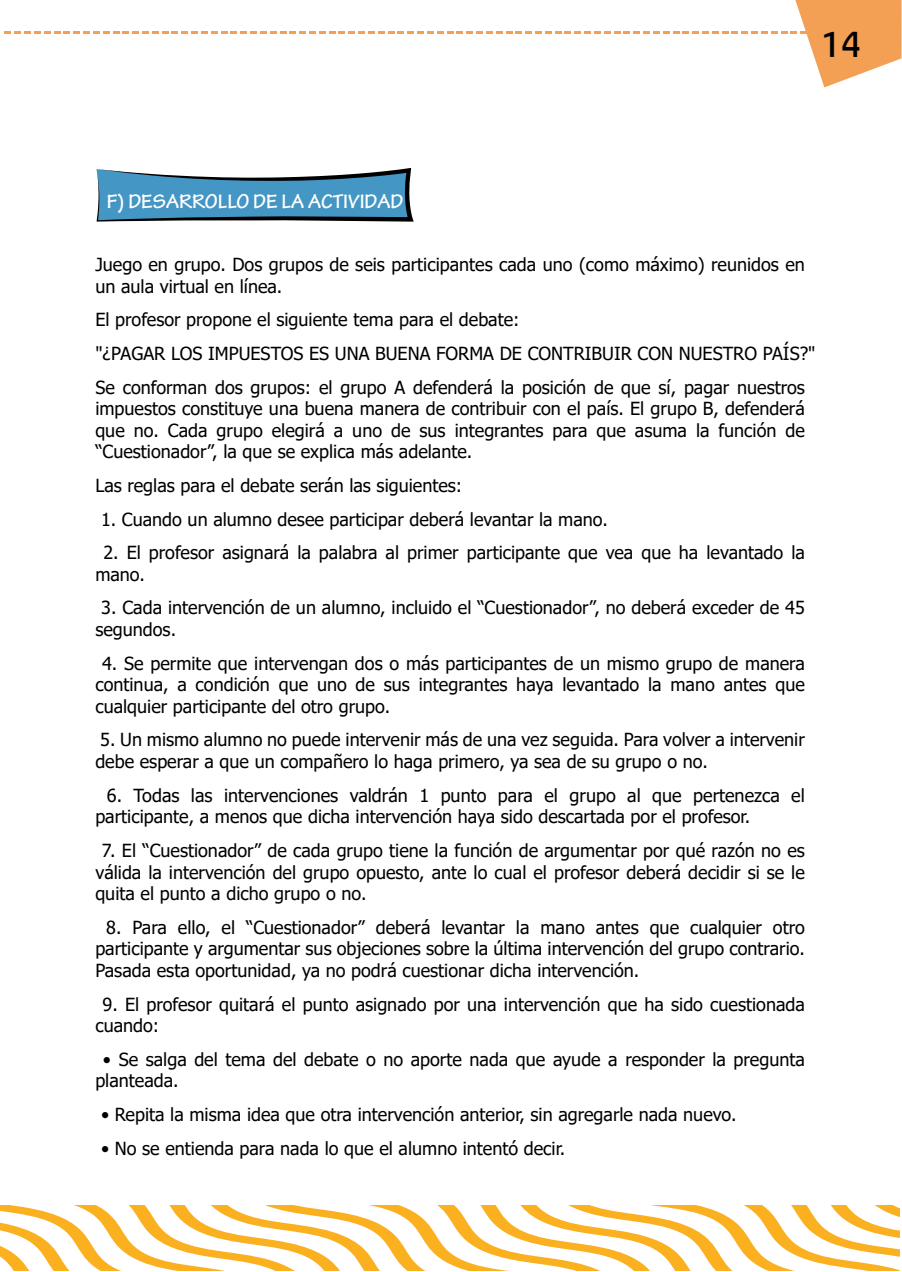
<style>
.page{position:relative;width:902px;height:1272px;background:#fff}
.page>*{position:absolute;margin:0;border:0;box-sizing:border-box;transform-origin:0 0}
.t1{font:37.5px "HP Simplified";color:#000}
.t2{font:700 21px "Tekton Pro";color:#fff}
.t3{font:18px/21.6px "Tahoma";color:#000}
</style>
<div class="page">
<svg style="left:5px;top:0;width:897px;height:87px"></svg>
<svg style="left:0;top:1205px;width:900px;height:66px"></svg>
<svg style="left:96px;top:168px;width:318px;height:54px;background:#5993b4"></svg>
<h1 class="t1" style="left:821px;top:20px;width:42px">14</h1>
<p class="t2" style="left:107px;top:189px;width:298px">F) DESARROLLO DE LA ACTIVIDAD</p>
<p class="t3" style="left:95px;top:255px;width:711px">Juego en grupo. Dos grupos de seis participantes cada uno (como máximo) reunidos en un aula virtual en línea.</p>
<p class="t3" style="left:95px;top:304px;width:722px;line-height:33.6px">El profesor propone el siguiente tema para el debate:<br>"¿PAGAR LOS IMPUESTOS ES UNA BUENA FORMA DE CONTRIBUIR CON NUESTRO PAÍS?"<br>Se conforman dos grupos: el grupo A defenderá la posición de que sí, pagar nuestros</p>
<p class="t3" style="left:95px;top:399px;width:711px;text-align:justify">impuestos constituye una buena manera de contribuir con el país. El grupo B, defenderá que no. Cada grupo elegirá a uno de sus integrantes para que asuma la función de “Cuestionador”, la que se explica más adelante.</p>
<p class="t3" style="left:95px;top:476px;width:368px">Las reglas para el debate serán las siguientes:</p>
<p class="t3" style="left:101px;top:509px;width:508px">1. Cuando un alumno desee participar deberá levantar la mano.</p>
<p class="t3" style="left:95px;top:543px;width:711px;text-indent:8px">2. El profesor asignará la palabra al primer participante que vea que ha levantado la mano.</p>
<p class="t3" style="left:95px;top:598px;width:711px;text-indent:6px">3. Cada intervención de un alumno, incluido el “Cuestionador”, no deberá exceder de 45 segundos.</p>
<p class="t3" style="left:95px;top:653px;width:711px;text-align:justify;text-indent:7px">4. Se permite que intervengan dos o más participantes de un mismo grupo de manera continua, a condición que uno de sus integrantes haya levantado la mano antes que cualquier participante del otro grupo.</p>
<p class="t3" style="left:95px;top:730px;width:711px">5. Un mismo alumno no puede intervenir más de una vez seguida. Para volver a intervenir debe esperar a que un compañero lo haga primero, ya sea de su grupo o no.</p>
<p class="t3" style="left:95px;top:785px;width:711px;text-indent:11px">6. Todas las intervenciones valdrán 1 punto para el grupo al que pertenezca el participante, a menos que dicha intervención haya sido descartada por el profesor.</p>
<p class="t3" style="left:95px;top:840px;width:711px;text-align:justify;text-indent:6px">7. El “Cuestionador” de cada grupo tiene la función de argumentar por qué razón no es válida la intervención del grupo opuesto, ante lo cual el profesor deberá decidir si se le quita el punto a dicho grupo o no.</p>
<p class="t3" style="left:95px;top:917px;width:711px;text-align:justify;text-indent:11px">8. Para ello, el “Cuestionador” deberá levantar la mano antes que cualquier otro participante y argumentar sus objeciones sobre la última intervención del grupo contrario.<br>Pasada esta oportunidad, ya no podrá cuestionar dicha intervención.</p>
<p class="t3" style="left:95px;top:994px;width:711px;text-indent:7px">9. El profesor quitará el punto asignado por una intervención que ha sido cuestionada cuando:</p>
<p class="t3" style="left:95px;top:1049px;width:711px;text-indent:8px">• Se salga del tema del debate o no aporte nada que ayude a responder la pregunta planteada.</p>
<p class="t3" style="left:101px;top:1105px;width:637px">• Repita la misma idea que otra intervención anterior, sin agregarle nada nuevo.</p>
<p class="t3" style="left:101px;top:1138px;width:466px">• No se entienda para nada lo que el alumno intentó decir.</p>
</div>
